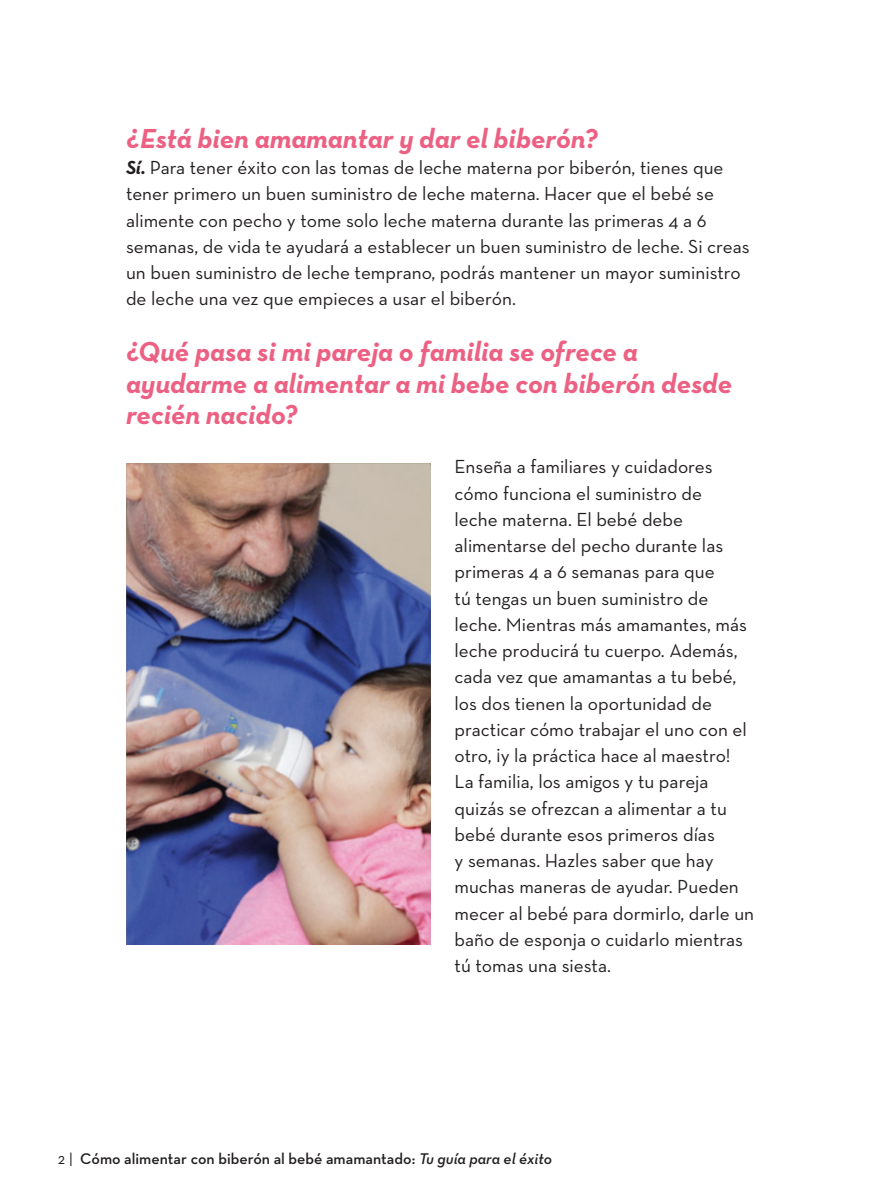
<style>
.page{position:relative;width:882px;height:1197px;background:#fff}
.page>*{position:absolute;margin:0;border:0;box-sizing:border-box;transform-origin:0 0}
.t1{font:italic 700 28px/31.5px "Neutraface Text";color:#ec6183}
.t2{font:19.25px/26.2px "Neutraface Text";color:#231f20}
.t3{font:600 15.75px "Neutraface Text";color:#231f20}
.s1{font-family:"Neutraface Text Bold Italic Alt"}
.s2{font-weight:400}
.s3{font-family:"Neutraface Text Demi Italic Alt";font-weight:400}
</style>
<div class="page">
<img style="left:126px;top:463px;width:305px;height:482px">
<p class="t1" style="left:126px;top:122px;width:473px">¿Está bien amamantar y dar el biberón?</p>
<p class="t2" style="left:126px;top:154px;width:625px"><span class="s1">Sí.</span> Para tener éxito con las tomas de leche materna por biberón, tienes que tener primero un buen suministro de leche materna. Hacer que el bebé se alimente con pecho y tome solo leche materna durante las primeras 4 a 6 semanas, de vida te ayudará a establecer un buen suministro de leche. Si creas un buen suministro de leche temprano, podrás mantener un mayor suministro de leche una vez que empieces a usar el biberón.</p>
<p class="t1" style="left:126px;top:336px;width:608px">¿Qué pasa si mi pareja o familia se ofrece a ayudarme a alimentar a mi bebe con biberón desde recién nacido?</p>
<p class="t2" style="left:455px;top:453px;width:294px">Enseña a familiares y cuidadores cómo funciona el suministro de leche materna. El bebé debe alimentarse del pecho durante las primeras 4 a 6 semanas para que<br>tú tengas un buen suministro de leche. Mientras más amamantes, más leche producirá tu cuerpo. Además, cada vez que amamantas a tu bebé, los dos tienen la oportunidad de practicar cómo trabajar el uno con el otro, ¡y la práctica hace al maestro!<br>La familia, los amigos y tu pareja quizás se ofrezcan a alimentar a tu bebé durante esos primeros días<br>y semanas. Hazles saber que hay muchas maneras de ayudar. Pueden</p>
<p class="t2" style="left:455px;top:900px;width:301px">mecer al bebé para dormirlo, darle un baño de esponja o cuidarlo mientras tú tomas una siesta.</p>
<h1 class="t3" style="left:58px;top:1149px;width:496px"><span class="s2">2 |</span> Cómo alimentar con biberón al bebé amamantado: <span class="s3">Tu guía para el éxito</span></h1>
</div>
